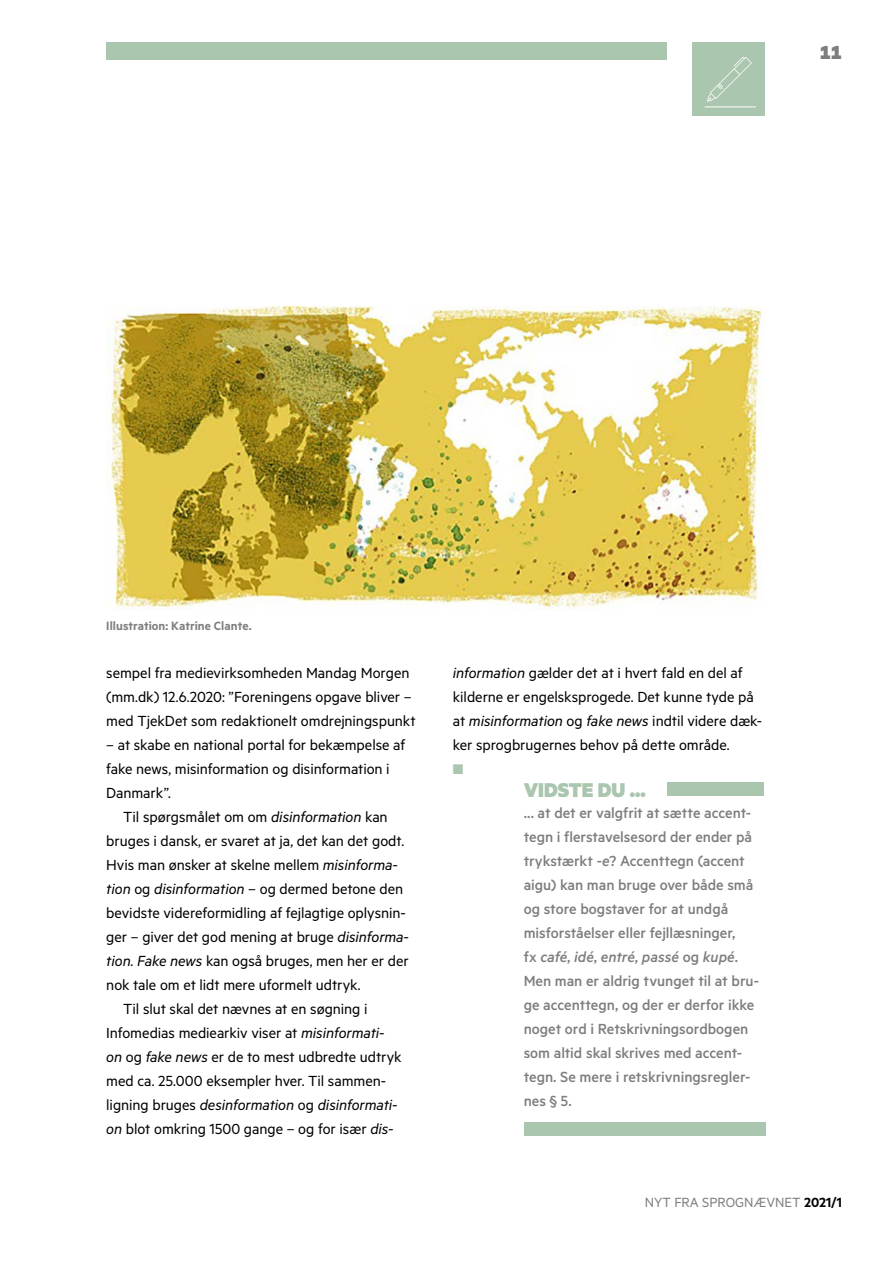
<style>
.page{position:relative;width:893px;height:1263px;background:#fff}
.page>*{position:absolute;margin:0;border:0;box-sizing:border-box;transform-origin:0 0}
.t1{font:900 22.5px "Metric";color:#abc6af}
.t2{font:900 21.3px "Metric";color:#7e7e7f}
.NFSBrød_indryk{font:16.5px/24px "Metric";letter-spacing:-.005em;color:#000}
.NFS_fakta{font:500 16.5px/24px "Metric";letter-spacing:-.005em;color:#7e7e7f}
.t3{font:15px "Metric";color:#7e7e7f}
.NFSBrød{font:13.95px "Zapf Dingbats Std";color:#abc6af}
.t4{font:600 13.5px "Metric";letter-spacing:.005em;color:#7e7e7f}
.s1{font-style:italic}
.s2{font-weight:600;color:#000}
</style>
<div class="page">
<div style="left:106px;top:43px;width:561px;height:17px;background:#abc6af"></div>
<div style="left:692px;top:43px;width:73px;height:73px;background:#abc6af"></div>
<svg style="left:707px;top:57px;width:45px;height:45px"></svg>
<hr style="left:705px;top:107px;width:51px;height:1px;background:#fff">
<img style="left:106px;top:306px;width:656px;height:303px">
<div style="left:667px;top:783px;width:97px;height:13px;background:#abc6af"></div>
<div style="left:524px;top:1122px;width:241px;height:13px;background:#abc6af"></div>
<p class="t2" style="left:820px;top:39px;width:24px">11</p>
<p class="t4" style="left:106px;top:618px;width:147px">Illustration: Katrine Clante.</p>
<p class="NFSBrød_indryk" style="left:106px;top:660px;width:311px">sempel fra medievirksomheden Mandag Morgen (mm.dk) 12.6.2020: ”Foreningens opgave bliver – med TjekDet som redaktionelt omdrejningspunkt</p>
<p class="NFSBrød_indryk" style="left:106px;top:732px;width:301px">– at skabe en national portal for bekæmpelse af fake news, misinformation og disinformation i<br>Danmark”.</p>
<p class="NFSBrød_indryk" style="left:106px;top:804px;width:304px;text-indent:17px">Til spørgsmålet om om <span class="s1">disinformation</span> kan bruges i dansk, er svaret at ja, det kan det godt.<br>Hvis man ønsker at skelne mellem <span class="s1">misinforma&shy;tion</span> og <span class="s1">disinformation</span> – og dermed betone den bevidste videreformidling af fejlagtige oplysnin&shy;ger – giver det god mening at bruge <span class="s1">disinforma&shy;tion</span>. <span class="s1">Fake news</span> kan også bruges, men her er der nok tale om et lidt mere uformelt udtryk.</p>
<p class="NFSBrød_indryk" style="left:106px;top:996px;width:297px;text-indent:17px">Til slut skal det nævnes at en søgning i Infomedias mediearkiv viser at <span class="s1">misinformati&shy;on</span> og <span class="s1">fake news</span> er de to mest udbredte udtryk med ca. 25.000 eksempler hver. Til sammen&shy;ligning bruges <span class="s1">desinformation</span> og <span class="s1">disinformati&shy;on</span> blot omkring 1500 gange – og for især <span class="s1">dis-</span></p>
<p class="NFSBrød_indryk" style="left:453px;top:660px;width:311px"><span class="s1">information</span> gælder det at i hvert fald en del af kilderne er engelsksprogede. Det kunne tyde på at <span class="s1">misinformation</span> og <span class="s1">fake news</span> indtil videre dæk&shy;ker sprogbrugernes behov på dette område.</p>
<p class="NFSBrød" style="left:453px;top:763px;width:12px">■</p>
<h2 class="t1" style="left:524px;top:776px;width:124px">VIDSTE DU ...</h2>
<p class="NFS_fakta" style="left:524px;top:800px;width:237px">... at det er valgfrit at sætte accent&shy;tegn i flerstavelsesord der ender på trykstærkt -<span class="s1">e</span>? Accenttegn (accent aigu) kan man bruge over både små og store bogstaver for at undgå misforståelser eller fejllæsninger,<br>fx <span class="s1">café</span>, <span class="s1">idé</span>, <span class="s1">entré</span>, <span class="s1">passé</span> og <span class="s1">kupé</span>.<br>Men man er aldrig tvunget til at bru&shy;ge accenttegn, og der er derfor ikke noget ord i Retskrivningsordbogen som altid skal skrives med accent&shy;tegn. Se mere i retskrivningsregler&shy;nes § 5.</p>
<p class="t3" style="left:645px;top:1193px;width:199px">NYT FRA SPROGNÆVNET <span class="s2">2021/1</span></p>
</div>
